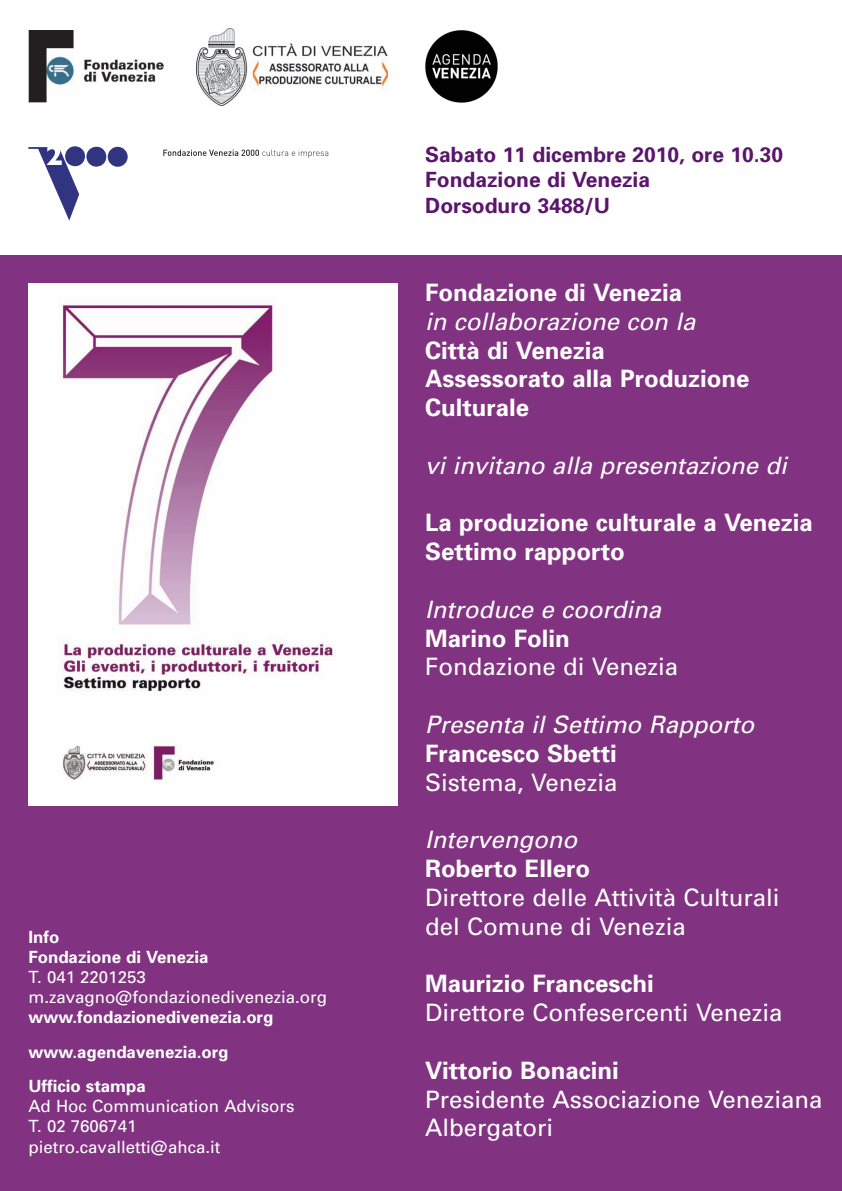
<style>
.page{position:relative;width:842px;height:1191px;background:#fff}
.page>*{position:absolute;margin:0;border:0;box-sizing:border-box;transform-origin:0 0}
.t1{font:700 24px/28.8px "Univers";color:#fff}
.t2{font:24px/28.8px "Univers";color:#fff}
.t3{font:italic 24px "Univers";color:#fff}
.t4{font:700 21px/25.2px "Univers";color:#5a166b}
.t5{font:16.8px/20.2px "Univers";color:#fff}
.t6{font:700 16.8px/34.3px "Univers";color:#fff}
</style>
<div class="page">
<div style="left:0;top:255px;width:842px;height:936px;background:#813381"></div>
<img style="left:28px;top:30px;width:135px;height:72px">
<img style="left:28px;top:283px;width:369px;height:522px">
<img style="left:196px;top:28px;width:191px;height:78px">
<img style="left:425px;top:31px;width:72px;height:72px">
<div style="left:108px;top:147px;width:20px;height:20px;background:#313480;border-radius:50%"></div>
<svg style="left:163px;top:150px;width:165px;height:8px"></svg>
<svg style="left:28px;top:146px;width:80px;height:74px"></svg>
<p class="t6" style="left:28px;top:928px;width:182px;line-height:20.2px">Info<br>Fondazione di Venezia</p>
<p class="t5" style="left:28px;top:968px;width:300px">T. 041 2201253 m.zavagno@fondazionedivenezia.org</p>
<p class="t6" style="left:28px;top:1001px;width:246px">www.fondazionedivenezia.org www.agendavenezia.org<br>Ufficio stampa</p>
<p class="t5" style="left:28px;top:1097px;width:267px">Ad Hoc Communication Advisors<br>T. 02 7606741 pietro.cavalletti@ahca.it</p>
<p class="t4" style="left:425px;top:144px;width:359px">Sabato 11 dicembre 2010, ore 10.30<br>Fondazione di Venezia<br>Dorsoduro 3488/U</p>
<p class="t1" style="left:425px;top:280px;width:258px">Fondazione di Venezia</p>
<p class="t3" style="left:425px;top:312px;width:272px">in collaborazione con la</p>
<p class="t1" style="left:425px;top:338px;width:326px">Città di Venezia<br>Assessorato alla Produzione<br>Culturale</p>
<p class="t3" style="left:425px;top:456px;width:363px">vi invitano alla presentazione di</p>
<p class="t1" style="left:425px;top:510px;width:389px">La produzione culturale a Venezia<br>Settimo rapporto</p>
<p class="t3" style="left:425px;top:600px;width:238px">Introduce e coordina</p>
<p class="t1" style="left:425px;top:626px;width:146px">Marino Folin</p>
<p class="t2" style="left:425px;top:654px;width:255px">Fondazione di Venezia</p>
<p class="t3" style="left:425px;top:715px;width:330px">Presenta il Settimo Rapporto</p>
<p class="t1" style="left:425px;top:741px;width:193px">Francesco Sbetti</p>
<p class="t2" style="left:425px;top:770px;width:194px">Sistema, Venezia</p>
<p class="t3" style="left:425px;top:831px;width:154px">Intervengono</p>
<p class="t1" style="left:425px;top:856px;width:166px">Roberto Ellero</p>
<p class="t2" style="left:425px;top:885px;width:356px">Direttore delle Attività Culturali del Comune di Venezia</p>
<p class="t1" style="left:425px;top:971px;width:230px">Maurizio Franceschi</p>
<p class="t2" style="left:425px;top:1000px;width:359px">Direttore Confesercenti Venezia</p>
<p class="t1" style="left:425px;top:1058px;width:195px">Vittorio Bonacini</p>
<p class="t2" style="left:425px;top:1086px;width:399px">Presidente Associazione Veneziana<br>Albergatori</p>
</div>
